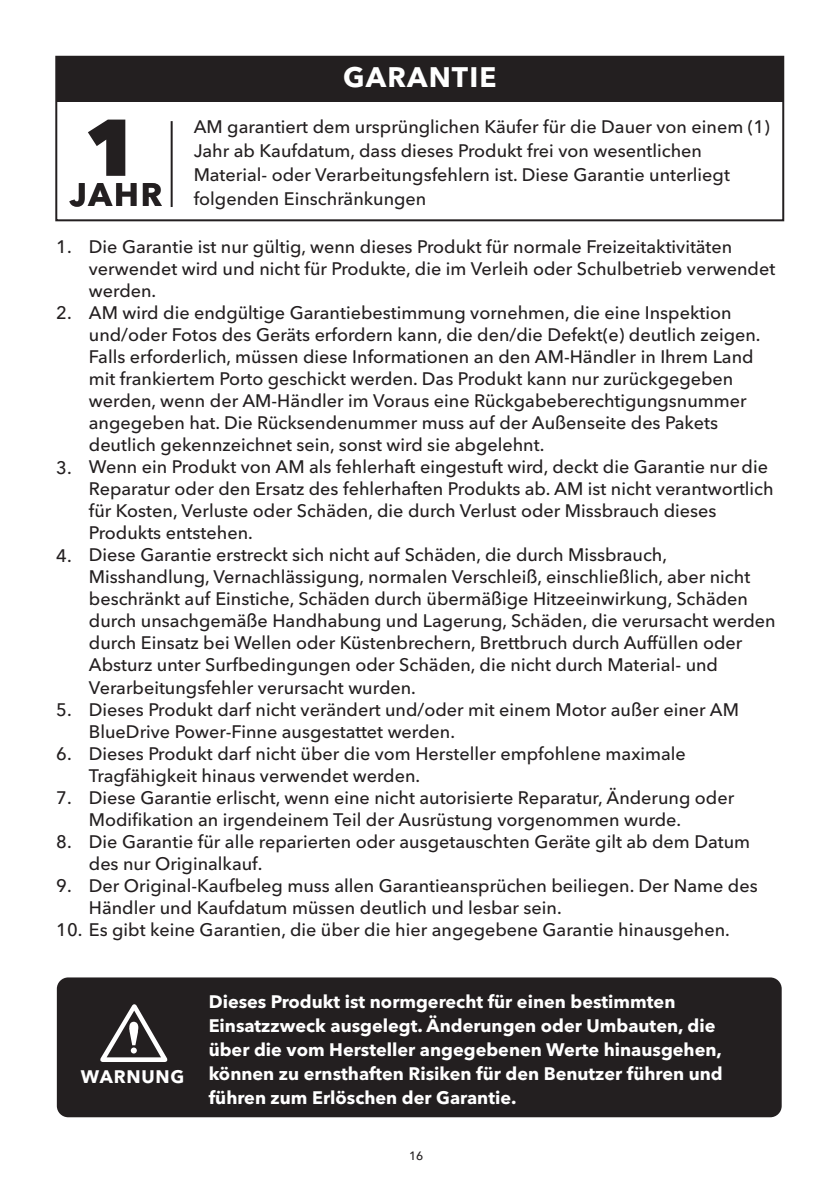
<style>
.page{position:relative;width:840px;height:1191px;background:#fff}
.page>*{position:absolute;margin:0;border:0;box-sizing:border-box;transform-origin:0 0}
.t1{font:800 79.4px "Avenir Next";color:#231f20}
.t2{font:700 32.4px "Avenir Next";color:#231f20}
.t3{font:700 28px "Avenir Next";letter-spacing:.04em;color:#fff}
.t4{font:500 18px/22px "Avenir Next";color:#231f20}
.t5{font:700 18px/24px "Avenir Next";color:#fff}
.t6{font:700 18px "Avenir Next";letter-spacing:.04em;color:#fff}
.t7{font:500 12px "Avenir Next";color:#231f20}
</style>
<div class="page">
<div style="left:57px;top:977px;width:724px;height:140px;background:#231f20;border-radius:11px"></div>
<div style="left:56px;top:57px;width:726px;height:45px;background:#231f20"></div>
<div style="left:55px;top:56px;width:728px;height:165px;border:2px solid #231f20"></div>
<svg style="left:100px;top:1004px;width:68px;height:58px"></svg>
<hr style="left:170px;top:121px;width:2px;height:86px;background:#231f20">
<h3 class="t3" style="left:343px;top:60px;width:155px">GARANTIE</h3>
<p class="t4" style="left:194px;top:114px;width:577px;line-height:24px">AM garantiert dem ursprünglichen Käufer für die Dauer von einem (1)<br>Jahr ab Kaufdatum, dass dieses Produkt frei von wesentlichen Material- oder Verarbeitungsfehlern ist. Diese Garantie unterliegt folgenden Einschränkungen</p>
<p class="t4" style="left:89px;top:236px;width:687px">Die Garantie ist nur gültig, wenn dieses Produkt für normale Freizeitaktivitäten verwendet wird und nicht für Produkte, die im Verleih oder Schulbetrieb verwendet werden.<br>AM wird die endgültige Garantiebestimmung vornehmen, die eine Inspektion und/oder Fotos des Geräts erfordern kann, die den/die Defekt(e) deutlich zeigen.<br>Falls erforderlich, müssen diese Informationen an den AM-Händler in Ihrem Land mit frankiertem Porto geschickt werden. Das Produkt kann nur zurückgegeben werden, wenn der AM-Händler im Voraus eine Rückgabeberechtigungsnummer angegeben hat. Die Rücksendenummer muss auf der Außenseite des Pakets deutlich gekennzeichnet sein, sonst wird sie abgelehnt.<br>Wenn ein Produkt von AM als fehlerhaft eingestuft wird, deckt die Garantie nur die Reparatur oder den Ersatz des fehlerhaften Produkts ab. AM ist nicht verantwortlich für Kosten, Verluste oder Schäden, die durch Verlust oder Missbrauch dieses Produkts entstehen.<br>Diese Garantie erstreckt sich nicht auf Schäden, die durch Missbrauch, Misshandlung, Vernachlässigung, normalen Verschleiß, einschließlich, aber nicht beschränkt auf Einstiche, Schäden durch übermäßige Hitzeeinwirkung, Schäden durch unsachgemäße Handhabung und Lagerung, Schäden, die verursacht werden durch Einsatz bei Wellen oder Küstenbrechern, Brettbruch durch Auffüllen oder Absturz unter Surfbedingungen oder Schäden, die nicht durch Material- und Verarbeitungsfehler verursacht wurden.<br>Dieses Produkt darf nicht verändert und/oder mit einem Motor außer einer AM BlueDrive Power-Finne ausgestattet werden.<br>Dieses Produkt darf nicht über die vom Hersteller empfohlene maximale Tragfähigkeit hinaus verwendet werden.<br>Diese Garantie erlischt, wenn eine nicht autorisierte Reparatur, Änderung oder Modifikation an irgendeinem Teil der Ausrüstung vorgenommen wurde.<br>Die Garantie für alle reparierten oder ausgetauschten Geräte gilt ab dem Datum des nur Originalkauf.<br>Der Original-Kaufbeleg muss allen Garantieansprüchen beiliegen. Der Name des Händler und Kaufdatum müssen deutlich und lesbar sein.</p>
<p class="t4" style="left:56px;top:918px;width:674px">10. Es gibt keine Garantien, die über die hier angegebene Garantie hinausgehen.</p>
<h1 class="t1" style="left:83px;top:99px;width:57px">1</h1>
<h2 class="t2" style="left:70px;top:175px;width:94px">JAHR</h2>
<p class="t4" style="left:56px;top:236px;width:17px">1.</p>
<p class="t4" style="left:56px;top:302px;width:17px">2.</p>
<p class="t4" style="left:56px;top:456px;width:17px">3.</p>
<p class="t4" style="left:56px;top:544px;width:17px">4.</p>
<p class="t4" style="left:56px;top:698px;width:17px">5.</p>
<p class="t4" style="left:56px;top:742px;width:17px">6.</p>
<p class="t4" style="left:56px;top:786px;width:17px">7.</p>
<p class="t4" style="left:56px;top:830px;width:17px">8.</p>
<p class="t4" style="left:56px;top:874px;width:17px">9.</p>
<p class="t6" style="left:81px;top:1065px;width:105px">WARNUNG</p>
<p class="t5" style="left:208px;top:989px;width:515px">Dieses Produkt ist normgerecht für einen bestimmten Einsatzzweck ausgelegt. Änderungen oder Umbauten, die über die vom Hersteller angegebenen Werte hinausgehen, können zu ernsthaften Risiken für den Benutzer führen und führen zum Erlöschen der Garantie.</p>
<p class="t7" style="left:409px;top:1148px;width:16px">16</p>
</div>
